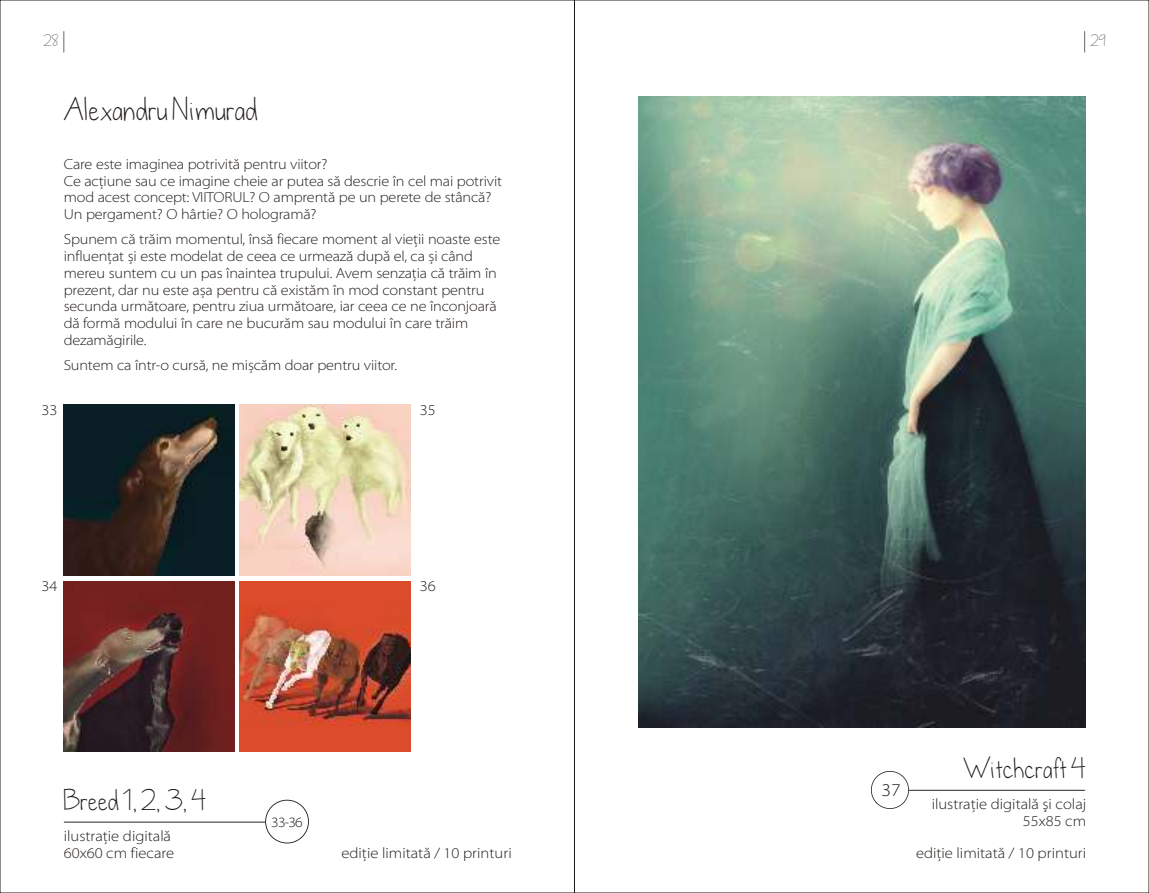
<style>
.page{position:relative;width:1149px;height:893px;background:#fff}
.page>*{position:absolute;margin:0;border:0;box-sizing:border-box;transform-origin:0 0}
.t1{font:30px "dandelioninthespring";letter-spacing:.035em;color:#1f1a17}
.t2{font:27px "dandelioninthespring";letter-spacing:.035em;color:#1f1a17}
.t3{font:300 semi-expanded 18px "Myriad Pro";color:#1f1a17}
.t4{font:300 semi-expanded 15px/17.1px "Myriad Pro";color:#1f1a17}
.t5{font:15px "dandelioninthespring";color:#737070}
.t6{font:300 semi-expanded 14.7px/16.8px "Myriad Pro";letter-spacing:-.01em;color:#1f1a17}
.t7{font:300 semi-expanded 14.25px "Myriad Pro";color:#1f1a17}
</style>
<div class="page">
<img style="left:638px;top:96px;width:446px;height:632px">
<svg style="left:63px;top:31px;width:1px;height:22px"></svg>
<img style="left:64px;top:405px;width:170px;height:170px">
<img style="left:239px;top:405px;width:171px;height:170px">
<img style="left:64px;top:581px;width:170px;height:171px">
<img style="left:239px;top:581px;width:171px;height:171px">
<hr style="left:64px;top:822px;width:201px;height:1px;background:#383330">
<hr style="left:908px;top:790px;width:176px;height:1px;background:#383330">
<svg style="left:265px;top:800px;width:44px;height:43px"></svg>
<svg style="left:871px;top:771px;width:37px;height:38px"></svg>
<p class="t5" style="left:44px;top:35px;width:17px">28</p>
<p class="t5" style="left:1090px;top:35px;width:17px">29</p>
<h1 class="t1" style="left:65px;top:97px;width:194px">Alexandru Nimurad</h1>
<p class="t6" style="left:64px;top:157px;width:439px">Care este imaginea potrivită pentru viitor?<br>Ce acțiune sau ce imagine cheie ar putea să descrie în cel mai potrivit mod acest concept: VIITORUL? O amprentă pe un perete de stâncă?<br>Un pergament? O hârtie? O hologramă?</p>
<p class="t6" style="left:64px;top:232px;width:438px">Spunem că trăim momentul, însă fiecare moment al vieții noaste este influențat și este modelat de ceea ce urmează după el, ca și când mereu suntem cu un pas înaintea trupului. Avem senzația că trăim în prezent, dar nu este așa pentru că existăm în mod constant pentru secunda următoare, pentru ziua următoare, iar ceea ce ne înconjoară dă formă modului în care ne bucurăm sau modului în care trăim dezamăgirile.</p>
<p class="t6" style="left:64px;top:358px;width:335px">Suntem ca într-o cursă, ne mișcăm doar pentru viitor.</p>
<p class="t4" style="left:41px;top:402px;width:17px">33</p>
<p class="t4" style="left:420px;top:402px;width:17px">35</p>
<p class="t4" style="left:41px;top:579px;width:17px">34</p>
<p class="t4" style="left:420px;top:579px;width:17px">36</p>
<h2 class="t2" style="left:64px;top:790px;width:144px">Breed 1, 2, 3, 4</h2>
<p class="t4" style="left:64px;top:829px;width:112px">ilustraţie digitală<br>60x60 cm fiecare</p>
<p class="t7" style="left:271px;top:816px;width:33px">33-36</p>
<p class="t3" style="left:881px;top:783px;width:21px">37</p>
<h2 class="t2" style="left:963px;top:758px;width:124px">Witchcraft 4</h2>
<p class="t4" style="left:931px;top:797px;width:156px;text-align:right">ilustraţie digitală şi colaj<br>55x85 cm</p>
<p class="t4" style="left:341px;top:846px;width:172px">ediţie limitată / 10 printuri</p>
<p class="t4" style="left:915px;top:846px;width:172px">ediţie limitată / 10 printuri</p>
</div>
